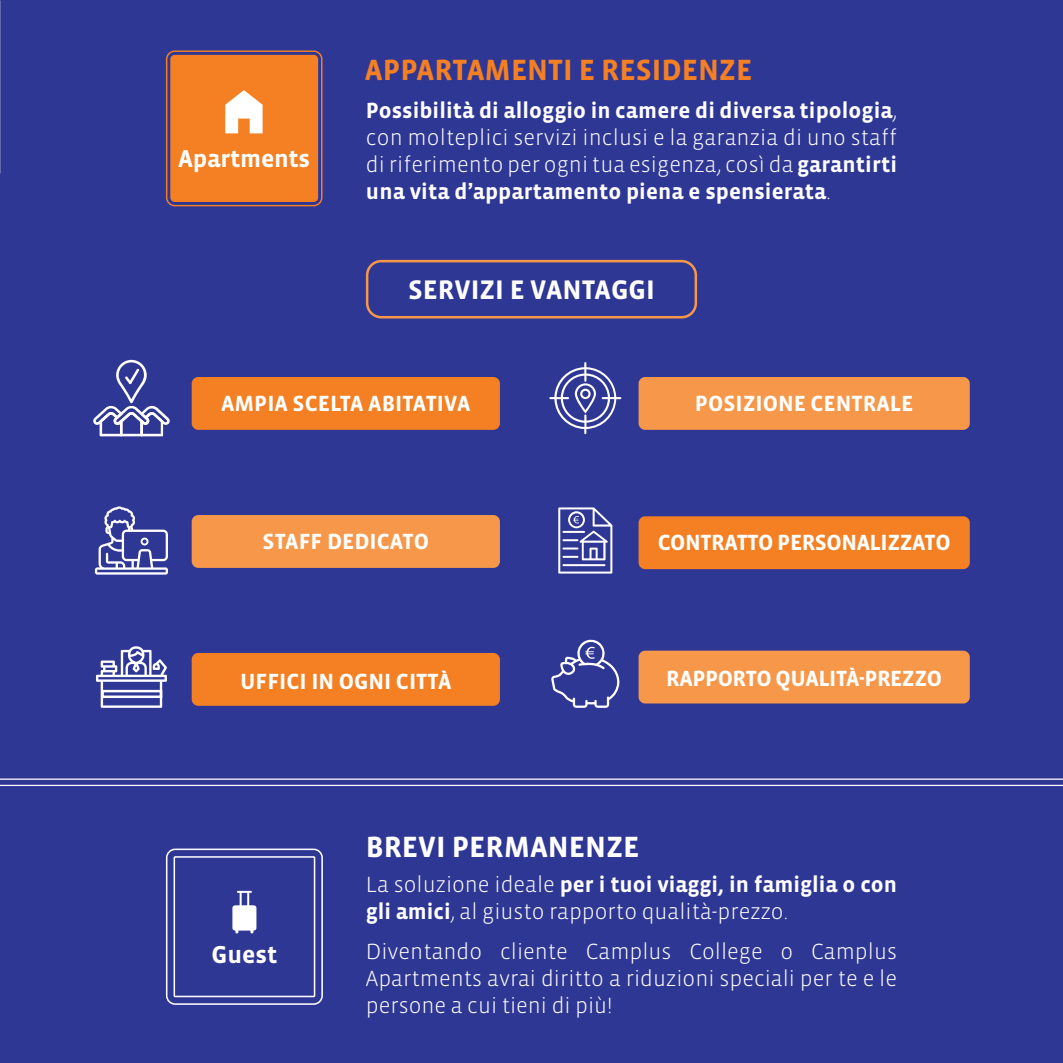
<style>
.page{position:relative;width:1063px;height:1063px;background:#2f3795}
.page>*{position:absolute;margin:0;border:0;box-sizing:border-box;transform-origin:0 0}
.t1{font:700 30px "Vista Sans OT";color:#f58023}
.t2{font:700 30px "Vista Sans OT";color:#fff}
.t3{font:700 27.5px "Vista Sans OT";color:#fff}
.t4{font:700 25px "Vista Sans OT";letter-spacing:-.01em;color:#fff}
.t5{font:700 22.5px/27px "Vista Sans OT";color:#fff;text-align:justify}
.t6{font:300 22.5px/27px "Vista Sans OT";color:#fff}
.t7{font:700 22.5px "Vista Sans OT";letter-spacing:-.02em;color:#fff}
.s1{font-weight:300}
.s2{font-weight:700}
</style>
<div class="page">
<div style="left:366px;top:260px;width:331px;height:58px;border:2px solid #f79749;border-radius:14px"></div>
<div style="left:166px;top:849px;width:157px;height:156px;border:2px solid #fff;border-radius:8px"></div>
<div style="left:174px;top:856px;width:141px;height:141px;border:2px solid #fff"></div>
<svg style="left:232px;top:891px;width:24px;height:42px"></svg>
<hr style="left:0;top:779px;width:1063px;height:1px;background:#fff">
<hr style="left:0;top:785px;width:1063px;height:1px;background:#fff">
<div style="left:170px;top:55px;width:148px;height:147px;background:#f58023;border-radius:4px"></div>
<div style="left:166px;top:50px;width:157px;height:156px;border:1px solid #f58023;border-radius:8px"></div>
<div style="left:173px;top:58px;width:142px;height:141px;border:1px solid #f58023"></div>
<svg style="left:225px;top:90px;width:38px;height:43px"></svg>
<svg style="left:93px;top:360px;width:77px;height:76px"></svg>
<div style="left:192px;top:377px;width:308px;height:53px;background:#f58023;border-radius:7px"></div>
<svg style="left:549px;top:362px;width:72px;height:72px"></svg>
<div style="left:639px;top:377px;width:331px;height:53px;background:#f79749;border-radius:7px"></div>
<svg style="left:95px;top:506px;width:73px;height:69px"></svg>
<div style="left:192px;top:515px;width:308px;height:53px;background:#f79749;border-radius:7px"></div>
<svg style="left:558px;top:507px;width:54px;height:67px"></svg>
<div style="left:639px;top:516px;width:331px;height:53px;background:#f58023;border-radius:7px"></div>
<svg style="left:96px;top:646px;width:71px;height:62px"></svg>
<div style="left:192px;top:653px;width:308px;height:53px;background:#f58023;border-radius:7px"></div>
<div style="left:639px;top:651px;width:331px;height:53px;background:#f79749;border-radius:7px"></div>
<div style="left:141px;top:538px;width:8px;height:7px;border:2px solid #fff;border-radius:50%"></div>
<div style="left:101px;top:690px;width:61px;height:8px;border:2px solid #fff"></div>
<svg style="left:551px;top:639px;width:69px;height:69px"></svg>
<p class="t4" style="left:178px;top:145px;width:133px">Apartments</p>
<p class="t1" style="left:365px;top:55px;width:389px">APPARTAMENTI E RESIDENZE</p>
<p class="t5" style="left:366px;top:98px;width:533px">Possibilità di alloggio in camere di diversa tipologia<span class="s1">, con molteplici servizi inclusi e la garanzia di uno staff di riferimento per ogni tua esigenza, così da</span> garantirti una vita d’appartamento piena e spensierata<span class="s1">.</span></p>
<p class="t3" style="left:408px;top:276px;width:248px">SERVIZI E VANTAGGI</p>
<p class="t5" style="left:221px;top:390px;width:251px">AMPIA SCELTA ABITATIVA</p>
<p class="t5" style="left:695px;top:390px;width:220px">POSIZIONE CENTRALE</p>
<p class="t5" style="left:263px;top:528px;width:168px">STAFF DEDICATO</p>
<p class="t7" style="left:658px;top:531px;width:294px">CONTRATTO PERSONALIZZATO</p>
<p class="t5" style="left:240px;top:668px;width:213px">UFFICI IN OGNI CITTÀ</p>
<p class="t7" style="left:666px;top:667px;width:277px">RAPPORTO QUALITÀ-PREZZO</p>
<p class="t4" style="left:211px;top:941px;width:67px">Guest</p>
<p class="t2" style="left:366px;top:831px;width:275px">BREVI PERMANENZE</p>
<p class="t6" style="left:366px;top:871px;width:533px">La soluzione ideale <span class="s2">per i tuoi viaggi, in famiglia o con gli amici</span>, al giusto rapporto qualità-prezzo.</p>
<p class="t6" style="left:366px;top:938px;width:533px;text-align:justify">Diventando cliente Camplus College o Camplus Apartments avrai diritto a riduzioni speciali per te e le persone a cui tieni di più!</p>
</div>
